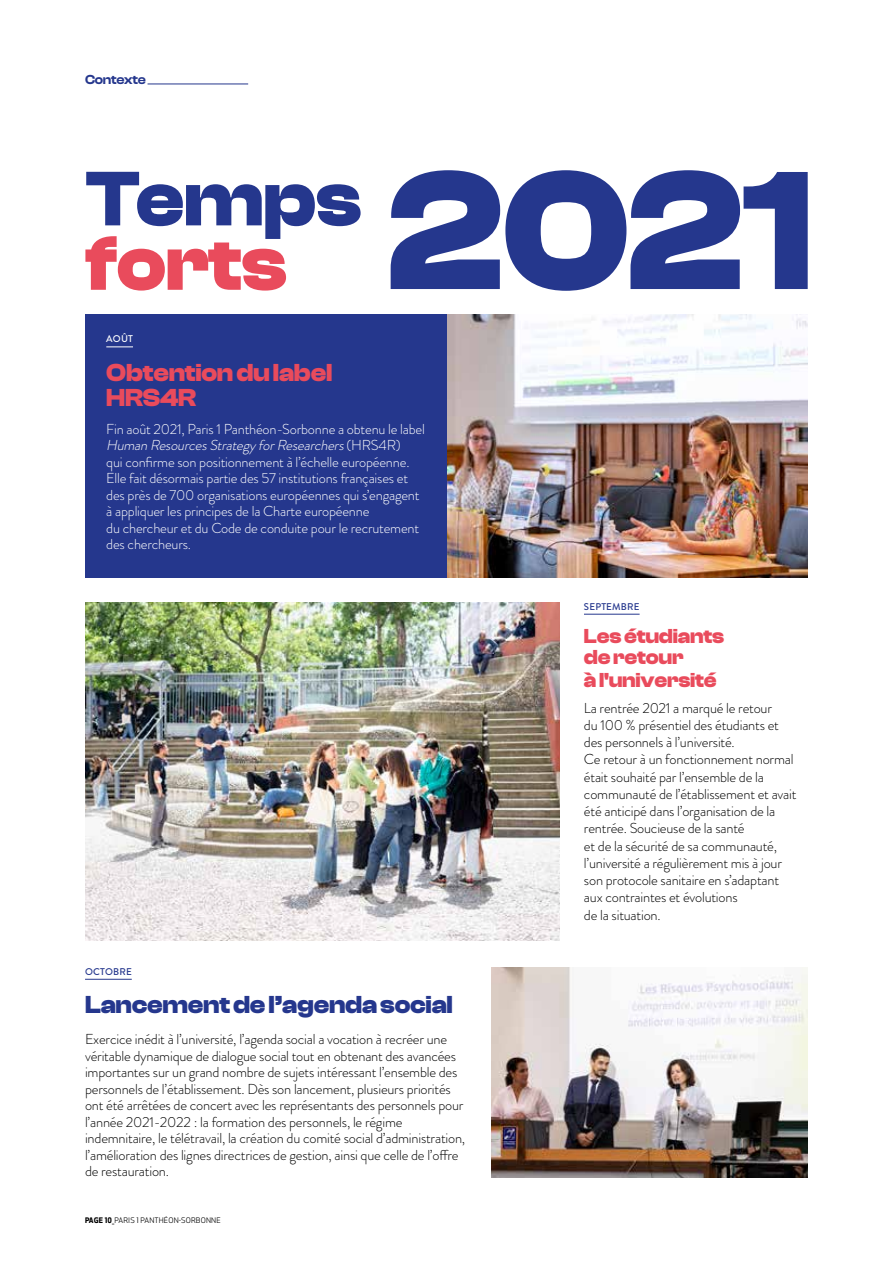
<style>
.page{position:relative;width:893px;height:1263px;background:#fff}
.page>*{position:absolute;margin:0;border:0;box-sizing:border-box;transform-origin:0 0}
.exergue{font:700 174.75px "Clash Display";color:#25378d}
.exergue-2{font:700 79.95px "Clash Display";color:#25378d}
.exergue-3{font:700 79.95px "Clash Display";letter-spacing:-.01em;color:#e94b5c}
.titres_temps_forts{font:700 25.5px "Clash Display";letter-spacing:-.01em;color:#25378d}
.titres_temps_forts-2{font:700 25.5px "Clash Display";letter-spacing:-.01em;color:#e94b5c}
.titres_temps_forts-3{font:700 21px/21.8px "Clash Display";letter-spacing:-.01em;color:#e94b5c}
.text_courant{font:300 14.4px/17.2px "Brandon Grotesque";letter-spacing:-.015em;color:#000}
.text_courant-2{font:300 14.4px/16.5px "Brandon Grotesque";letter-spacing:-.015em;color:#fff}
.t1{font:600 13.5px "Clash Display";letter-spacing:-.02em;color:#25378d}
.date_temps_forts{font:500 9.75px "Brandon Grotesque";letter-spacing:.02em;color:#25378d}
.date_temps_forts-2{font:500 9.75px "Brandon Grotesque";color:#fff}
.t2{font:7.5px "Apex New";letter-spacing:.02em;color:#000}
.s1{font-style:italic}
.s2{font-weight:700}
.s3{font-weight:500}
</style>
<div class="page">
<img style="left:85px;top:603px;width:474px;height:337px">
<img style="left:446px;top:314px;width:362px;height:264px">
<img style="left:492px;top:968px;width:316px;height:210px">
<hr style="left:584px;top:614px;width:56px;height:1px;background:#25378d">
<hr style="left:85px;top:979px;width:47px;height:1px;background:#25378d">
<div style="left:85px;top:314px;width:361px;height:264px;background:#25378d"></div>
<svg style="left:106px;top:346px;width:27px;height:1px"></svg>
<hr style="left:148px;top:84px;width:100px;height:1px;background:#25378d">
<p class="t1" style="left:85px;top:72px;width:62px">Contexte</p>
<p class="exergue-2" style="left:85px;top:154px;width:278px">T emps</p>
<p class="exergue-3" style="left:85px;top:219px;width:204px">forts</p>
<p class="exergue" style="left:388px;top:134px;width:426px">2021</p>
<p class="date_temps_forts-2" style="left:106px;top:332px;width:28px">AOÛT</p>
<p class="titres_temps_forts-2" style="left:106px;top:358px;width:228px">Obtention du label</p>
<p class="titres_temps_forts-2" style="left:106px;top:383px;width:92px">HRS4R</p>
<p class="text_courant-2" style="left:106px;top:420px;width:320px">Fin août 2021, Paris 1 Panthéon-Sorbonne a obtenu le label<br><span class="s1">HumanResourcesStrategyforResearchers</span>( H R S 4 R )</p>
<p class="text_courant-2" style="left:106px;top:453px;width:315px">qui confirme son positionnement à l’échelle européenne.<br>Elle fait désormais partie des 57 institutions françaises et des près de 700 organisations européennes qui s’engagent à appliquer les principes de la Charte européenne</p>
<p class="text_courant-2" style="left:106px;top:519px;width:314px">du chercheur et du Code de conduite pour le recrutement des chercheurs.</p>
<p class="date_temps_forts" style="left:85px;top:965px;width:48px">OCTOBRE</p>
<p class="titres_temps_forts" style="left:85px;top:990px;width:369px">Lancement de l’agenda social</p>
<p class="text_courant" style="left:85px;top:1031px;width:382px;line-height:16.5px">Exercice inédit à l’université, l’agenda social a vocation à recréer une véritable dynamique de dialogue social tout en obtenant des avancées importantes sur un grand nombre de sujets intéressant l’ensemble des personnels de l’établissement. Dès son lancement, plusieurs priorités ont été arrêtées de concert avec les représentants des personnels pour l’année 2021-2022 : la formation des personnels, le régime indemnitaire, le télétravail, la création du comité social d’administration, l’amélioration des lignes directrices de gestion, ainsi que celle de l’offre de restauration.</p>
<p class="t2" style="left:85px;top:1216px;width:137px"><span class="s2">PAGE 10</span><span class="s3">_</span>PARIS 1 PANTHÉON-SORBONNE</p>
<p class="date_temps_forts" style="left:584px;top:600px;width:57px">SEPTEMBRE</p>
<p class="titres_temps_forts-3" style="left:584px;top:626px;width:142px">Les étudiants de retour<br>à l'université</p>
<p class="text_courant" style="left:584px;top:699px;width:190px">La rentrée 2021 a marqué le retour</p>
<p class="text_courant" style="left:584px;top:716px;width:196px">du 100 % présentiel des étudiants et des personnels à l’université.</p>
<p class="text_courant" style="left:584px;top:751px;width:214px">Ce retour à un fonctionnement normal était souhaité par l’ensemble de la communauté de l’établissement et avait été anticipé dans l’organisation de la rentrée. Soucieuse de la santé</p>
<p class="text_courant" style="left:584px;top:837px;width:200px">et de la sécurité de sa communauté, l’université a régulièrement mis à jour son protocole sanitaire en s’adaptant aux contraintes et évolutions</p>
<p class="text_courant" style="left:584px;top:906px;width:78px">de la situation.</p>
</div>
